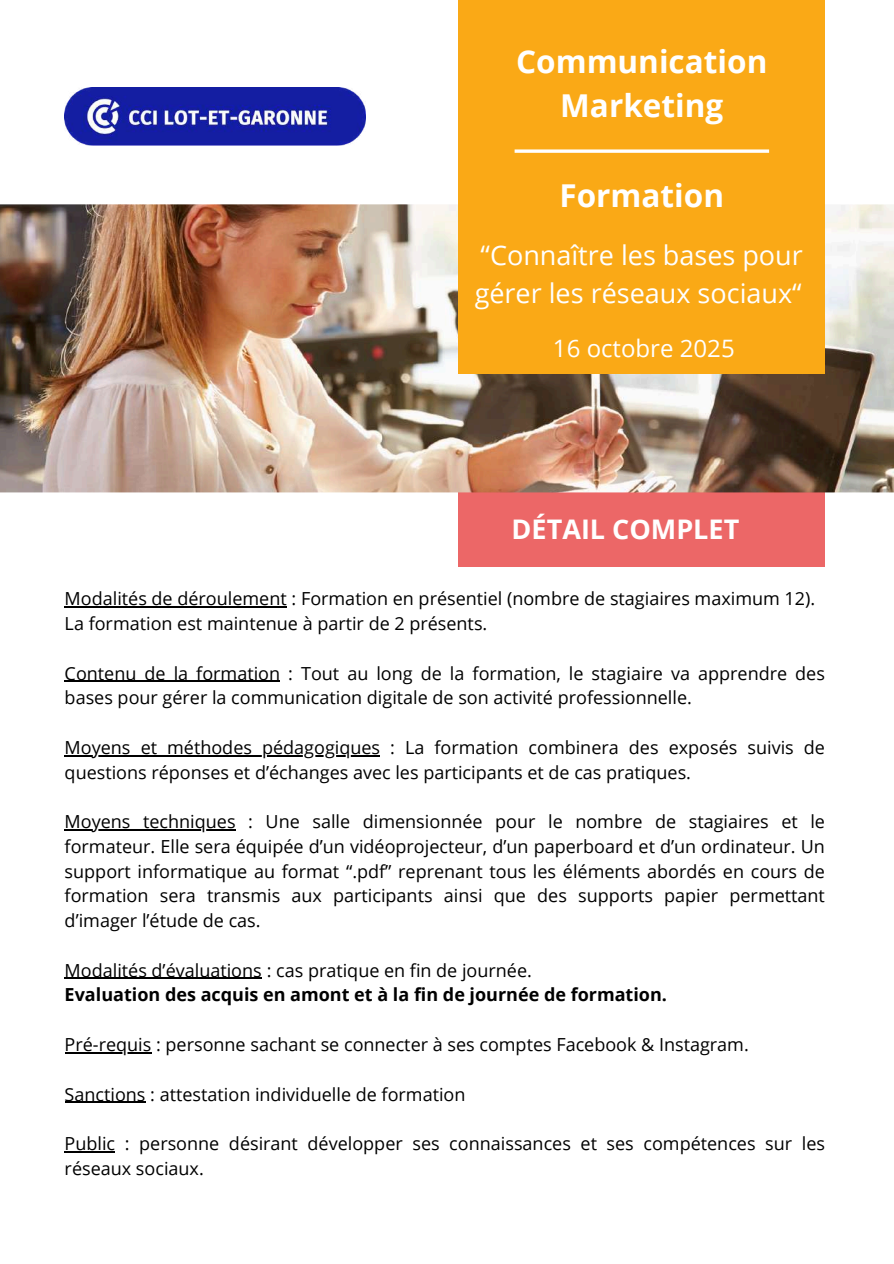
<style>
.page{position:relative;width:894px;height:1264px;background:#fff}
.page>*{position:absolute;margin:0;border:0;box-sizing:border-box;transform-origin:0 0}
.t1{font:700 31.5px/43.8px "Open Sans";color:#fff;text-align:center}
.t2{font:27px/37.2px "Open Sans";color:#fff}
.t3{font:700 27px "Open Sans";color:#fff}
.t4{font:24px "Open Sans";color:#fff}
.t5{font:18px/24.8px "Open Sans";color:#000}
.t6{font:700 18px "Open Sans";color:#000}
</style>
<div class="page">
<hr style="left:65px;top:606px;width:222px;height:1px;background:#000">
<hr style="left:65px;top:680px;width:215px;height:1px;background:#000">
<hr style="left:65px;top:755px;width:315px;height:1px;background:#000">
<hr style="left:65px;top:829px;width:171px;height:1px;background:#000">
<hr style="left:65px;top:977px;width:197px;height:1px;background:#000">
<hr style="left:65px;top:1052px;width:86px;height:1px;background:#000">
<hr style="left:65px;top:1101px;width:81px;height:1px;background:#000">
<hr style="left:65px;top:1151px;width:50px;height:1px;background:#000">
<div style="left:458px;top:492px;width:366px;height:74px;background:#ec6767"></div>
<img style="left:0;top:204px;width:893px;height:288px">
<div style="left:458px;top:0;width:366px;height:374px;background:#faa916"></div>
<svg style="left:514px;top:149px;width:254px;height:4px"></svg>
<img style="left:65px;top:87px;width:300px;height:59px">
<h1 class="t1" style="left:499px;top:23px;width:253px">Communication<br>Marketing</h1>
<h1 class="t1" style="left:559px;top:173px;width:166px">Formation</h1>
<h2 class="t2" style="left:474px;top:236px;width:329px">“Connaître les bases pour gérer les réseaux sociaux“</h2>
<h3 class="t4" style="left:553px;top:331px;width:183px">16 octobre 2025</h3>
<h2 class="t3" style="left:511px;top:510px;width:229px">DÉTAIL COMPLET</h2>
<p class="t5" style="left:65px;top:586px;width:752px">Modalités de déroulement : Formation en présentiel (nombre de stagiaires maximum 12).<br>La formation est maintenue à partir de 2 présents.</p>
<p class="t5" style="left:65px;top:660px;width:761px">Contenu de la formation : Tout au long de la formation, le stagiaire va apprendre des bases pour gérer la communication digitale de son activité professionnelle.</p>
<p class="t5" style="left:65px;top:734px;width:761px">Moyens et méthodes pédagogiques : La formation combinera des exposés suivis de questions réponses et d’échanges avec les participants et de cas pratiques.</p>
<p class="t5" style="left:65px;top:808px;width:761px;text-align:justify">Moyens techniques : Une salle dimensionnée pour le nombre de stagiaires et le formateur. Elle sera équipée d’un vidéoprojecteur, d’un paperboard et d’un ordinateur. Un support informatique au format “.pdf” reprenant tous les éléments abordés en cours de formation sera transmis aux participants ainsi que des supports papier permettant d’imager l’étude de cas.</p>
<p class="t5" style="left:65px;top:957px;width:468px">Modalités d’évaluations : cas pratique en fin de journée.</p>
<p class="t6" style="left:65px;top:982px;width:603px">Evaluation des acquis en amont et à la fin de journée de formation.</p>
<p class="t5" style="left:65px;top:1031px;width:685px">Pré-requis : personne sachant se connecter à ses comptes Facebook &amp; Instagram.</p>
<p class="t5" style="left:65px;top:1081px;width:402px">Sanctions : attestation individuelle de formation</p>
<p class="t5" style="left:65px;top:1130px;width:761px">Public : personne désirant développer ses connaissances et ses compétences sur les réseaux sociaux.</p>
</div>
